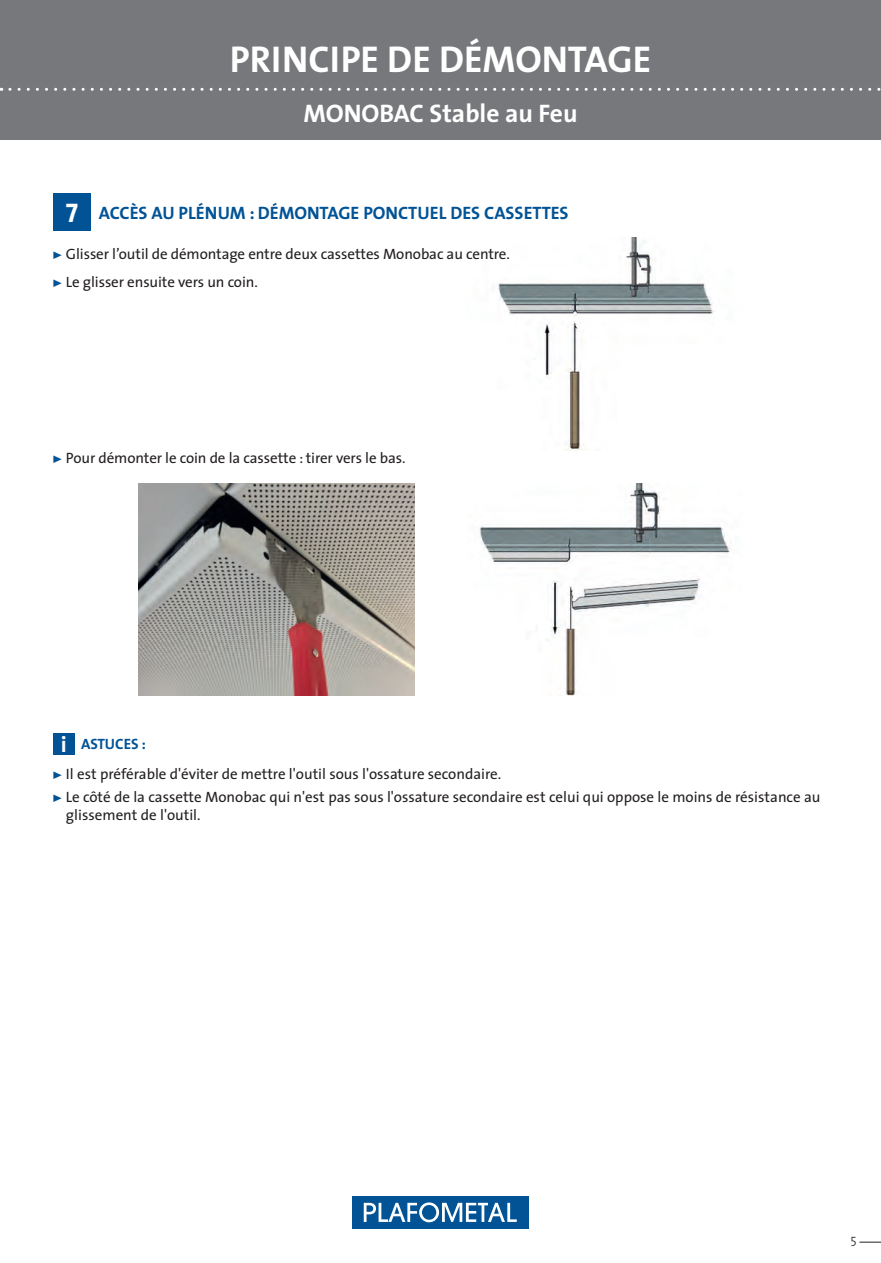
<style>
.page{position:relative;width:881px;height:1263px;background:#fff}
.page>*{position:absolute;margin:0;border:0;box-sizing:border-box;transform-origin:0 0}
.t1{font:700 37.5px "The Sans";color:#fff}
.t2{font:27px "The Sans Bold Caps";color:#fff}
.t3{font:700 25.5px "The Sans";color:#fff}
.t4{font:18px "The Sans Bold Caps";color:#015396}
.t5{font:15px/23.7px "The Sans";letter-spacing:-.005em;color:#231f20}
.t6{font:15px "The Sans Bold Caps";letter-spacing:-.005em;color:#015396}
.t7{font:13.5px "The Sans Light Caps";color:#231f20}
.s1{font-family:"Fleches Left Right";color:#015396}
.s2{font-family:"The Sans";font-weight:700;font-size:22.5px;color:#fff}
</style>
<div class="page">
<div style="left:0;top:0;width:880px;height:140px;background:#76787b"></div>
<svg style="left:10px;top:88px;width:871px;height:3px"></svg>
<svg style="left:859px;top:1242px;width:21px;height:1px"></svg>
<div style="left:53px;top:733px;width:21px;height:22px;background:#015396"></div>
<img style="left:138px;top:483px;width:277px;height:213px">
<img style="left:492px;top:238px;width:222px;height:213px">
<div style="left:531px;top:360px;width:13px;height:16px;background:#fff"></div>
<img style="left:479px;top:483px;width:252px;height:213px">
<div style="left:538px;top:620px;width:11px;height:18px;background:#fff"></div>
<div style="left:53px;top:193px;width:38px;height:38px;background:#015396"></div>
<div style="left:352px;top:1196px;width:176px;height:32px;background:#015396"></div>
<svg style="left:363px;top:1202px;width:153px;height:20px"></svg>
<h1 class="t1" style="left:230px;top:28px;width:422px">PRINCIPE DE DÉMONTAGE</h1>
<h3 class="t3" style="left:303px;top:92px;width:275px">MONOBAC Stable au Feu</h3>
<h2 class="t2" style="left:66px;top:190px;width:14px">7</h2>
<p class="t4" style="left:99px;top:198px;width:471px">ACCÈS AU PLÉNUM : DÉMONTAGE PONCTUEL DES CASSETTES</p>
<p class="t5" style="left:53px;top:240px;width:458px;line-height:28px"><span class="s1">!</span> Glisser l’outil de démontage entre deux cassettes Monobac au centre. <span class="s1">!</span> Le glisser ensuite vers un coin.</p>
<p class="t5" style="left:53px;top:445px;width:354px"><span class="s1">!</span> Pour démonter le coin de la cassette : tirer vers le bas.</p>
<p class="t6" style="left:61px;top:731px;width:87px"><span class="s2">i</span> ASTUCES :</p>
<p class="t5" style="left:53px;top:761px;width:768px"><span class="s1">!</span> Il est préférable d'éviter de mettre l'outil sous l'ossature secondaire.<br><span class="s1">!</span> Le côté de la cassette Monobac qui n'est pas sous l'ossature secondaire est celui qui oppose le moins de résistance au</p>
<p class="t5" style="left:66px;top:803px;width:136px">glissement de l'outil.</p>
<p class="t7" style="left:850px;top:1230px;width:8px">5</p>
</div>
